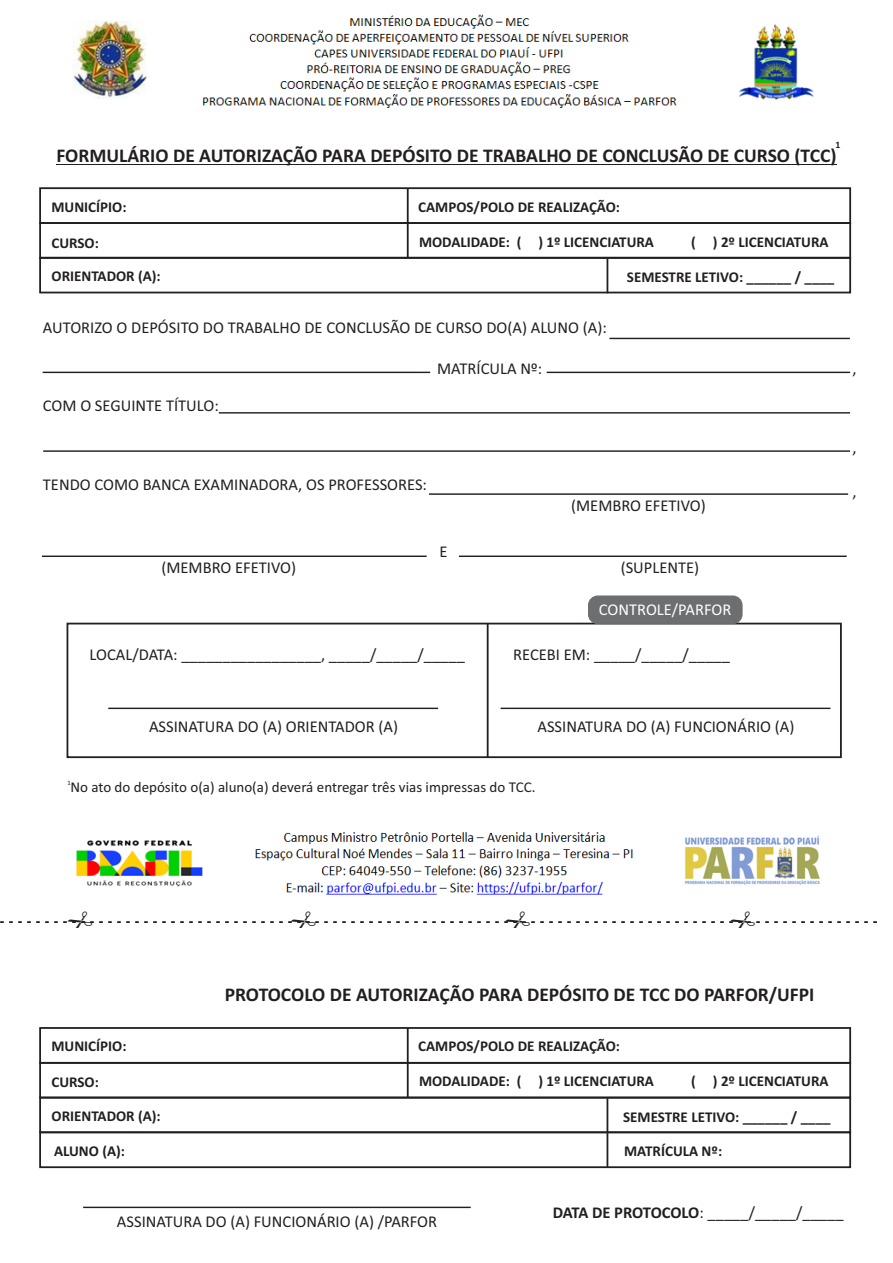
<style>
.page{position:relative;width:893px;height:1263px;background:#fff}
.page>*{position:absolute;margin:0;border:0;box-sizing:border-box;transform-origin:0 0}
.t1{font:700 19.5px "Calibri";color:#231f20}
.t2{font:16.5px "Calibri";color:#231f20}
.t3{font:16.5px "Calibri";color:#fff}
.t4{font:700 15px "Calibri";color:#231f20}
.t5{font:15px "Calibri";color:#231f20}
.t6{font:700 9.75px "Calibri";color:#231f20}
.t7{font:6.6px "Calibri";color:#231f20}
.s1{font-weight:700}
</style>
<div class="page">
<hr style="left:56px;top:164px;width:780px;height:1px;background:#231f20">
<div style="left:39px;top:187px;width:812px;height:37px;border:2px solid #231f20"></div>
<hr style="left:407px;top:188px;width:2px;height:35px;background:#231f20">
<div style="left:39px;top:222px;width:812px;height:37px;border:2px solid #231f20"></div>
<hr style="left:407px;top:223px;width:2px;height:35px;background:#231f20">
<div style="left:39px;top:257px;width:812px;height:36px;border:2px solid #231f20"></div>
<hr style="left:609px;top:338px;width:241px;height:1px;background:#231f20">
<hr style="left:43px;top:372px;width:387px;height:1px;background:#231f20">
<hr style="left:547px;top:372px;width:303px;height:1px;background:#231f20">
<hr style="left:219px;top:412px;width:631px;height:2px;background:#231f20">
<hr style="left:43px;top:450px;width:807px;height:2px;background:#231f20">
<div style="left:67px;top:623px;width:775px;height:135px;border:2px solid #231f20"></div>
<hr style="left:487px;top:624px;width:2px;height:133px;background:#231f20">
<hr style="left:108px;top:708px;width:330px;height:1px;background:#231f20">
<hr style="left:501px;top:708px;width:329px;height:1px;background:#231f20">
<div style="left:588px;top:596px;width:154px;height:28px;background:#6d6e70;border:1px solid #6d6e70;border-radius:9px"></div>
<hr style="left:606px;top:258px;width:2px;height:35px;background:#231f20">
<div style="left:39px;top:1027px;width:812px;height:37px;border:2px solid #231f20"></div>
<hr style="left:407px;top:1028px;width:2px;height:35px;background:#231f20">
<div style="left:39px;top:1062px;width:812px;height:36px;border:2px solid #231f20"></div>
<hr style="left:407px;top:1063px;width:2px;height:35px;background:#231f20">
<div style="left:39px;top:1096px;width:812px;height:37px;border:2px solid #231f20"></div>
<hr style="left:606px;top:1098px;width:2px;height:35px;background:#231f20">
<div style="left:39px;top:1131px;width:812px;height:37px;border:2px solid #231f20"></div>
<hr style="left:606px;top:1133px;width:2px;height:35px;background:#231f20">
<hr style="left:83px;top:1207px;width:388px;height:1px;background:#231f20">
<hr style="left:429px;top:493px;width:419px;height:2px;background:#231f20">
<hr style="left:459px;top:555px;width:388px;height:2px;background:#231f20">
<hr style="left:42px;top:555px;width:385px;height:2px;background:#231f20">
<img style="left:73px;top:14px;width:741px;height:94px">
<img style="left:76px;top:832px;width:744px;height:63px">
<svg style="left:0;top:921px;width:877px;height:2px"></svg>
<p class="t6" style="left:835px;top:141px;width:6px">1</p>
<p class="t1" style="left:56px;top:147px;width:781px">FORMULÁRIO DE AUTORIZAÇÃO PARA DEPÓSITO DE TRABALHO DE CONCLUSÃO DE CURSO (TCC)</p>
<p class="t4" style="left:51px;top:200px;width:76px">MUNICÍPIO:</p>
<p class="t4" style="left:418px;top:200px;width:203px">CAMPOS/POLO DE REALIZAÇÃO:</p>
<p class="t4" style="left:52px;top:236px;width:49px">CURSO:</p>
<p class="t4" style="left:419px;top:235px;width:236px">MODALIDADE: ( ) 1º LICENCIATURA</p>
<p class="t4" style="left:691px;top:235px;width:139px">( ) 2º LICENCIATURA</p>
<p class="t4" style="left:52px;top:270px;width:111px">ORIENTADOR (A):</p>
<p class="t2" style="left:43px;top:321px;width:565px">AUTORIZO O DEPÓSITO DO TRABALHO DE CONCLUSÃO DE CURSO DO(A) ALUNO (A):</p>
<p class="t2" style="left:437px;top:361px;width:107px">MATRÍCULA Nº:</p>
<p class="t4" style="left:627px;top:271px;width:209px">SEMESTRE LETIVO: ______ / ____</p>
<p class="t2" style="left:43px;top:398px;width:177px">COM O SEGUINTE TÍTULO:</p>
<p class="t2" style="left:852px;top:361px;width:6px">,</p>
<p class="t2" style="left:43px;top:478px;width:386px">TENDO COMO BANCA EXAMINADORA, OS PROFESSORES:</p>
<p class="t2" style="left:439px;top:545px;width:10px">E</p>
<p class="t2" style="left:571px;top:499px;width:136px">(MEMBRO EFETIVO)</p>
<p class="t2" style="left:161px;top:560px;width:136px">(MEMBRO EFETIVO)</p>
<p class="t2" style="left:621px;top:560px;width:80px">(SUPLENTE)</p>
<p class="t2" style="left:90px;top:648px;width:377px">LOCAL/DATA: _________________, _____/_____/_____</p>
<p class="t3" style="left:599px;top:602px;width:134px">CONTROLE/PARFOR</p>
<p class="t2" style="left:513px;top:648px;width:218px">RECEBI EM: _____/_____/_____</p>
<p class="t2" style="left:852px;top:441px;width:6px">,</p>
<p class="t2" style="left:852px;top:484px;width:6px">,</p>
<p class="t2" style="left:149px;top:720px;width:251px">ASSINATURA DO (A) ORIENTADOR (A)</p>
<p class="t2" style="left:537px;top:720px;width:258px">ASSINATURA DO (A) FUNCIONÁRIO (A)</p>
<p class="t7" style="left:67px;top:780px;width:5px">1</p>
<p class="t5" style="left:70px;top:781px;width:467px">No ato do depósito o(a) aluno(a) deverá entregar três vias impressas do TCC.</p>
<p class="t1" style="left:225px;top:986px;width:591px">PROTOCOLO DE AUTORIZAÇÃO PARA DEPÓSITO DE TCC DO PARFOR/UFPI</p>
<p class="t4" style="left:51px;top:1040px;width:76px">MUNICÍPIO:</p>
<p class="t4" style="left:418px;top:1040px;width:203px">CAMPOS/POLO DE REALIZAÇÃO:</p>
<p class="t4" style="left:52px;top:1076px;width:49px">CURSO:</p>
<p class="t4" style="left:419px;top:1075px;width:236px">MODALIDADE: ( ) 1º LICENCIATURA</p>
<p class="t4" style="left:691px;top:1075px;width:139px">( ) 2º LICENCIATURA</p>
<p class="t4" style="left:52px;top:1109px;width:111px">ORIENTADOR (A):</p>
<p class="t4" style="left:623px;top:1110px;width:209px">SEMESTRE LETIVO: ______ / ____</p>
<p class="t4" style="left:54px;top:1144px;width:72px">ALUNO (A):</p>
<p class="t4" style="left:624px;top:1145px;width:100px">MATRÍCULA Nº:</p>
<p class="t2" style="left:117px;top:1215px;width:322px">ASSINATURA DO (A) FUNCIONÁRIO (A) /PARFOR</p>
<p class="t2" style="left:553px;top:1205px;width:292px"><span class="s1">DATA DE PROTOCOLO</span>: _____/_____/_____</p>
</div>
